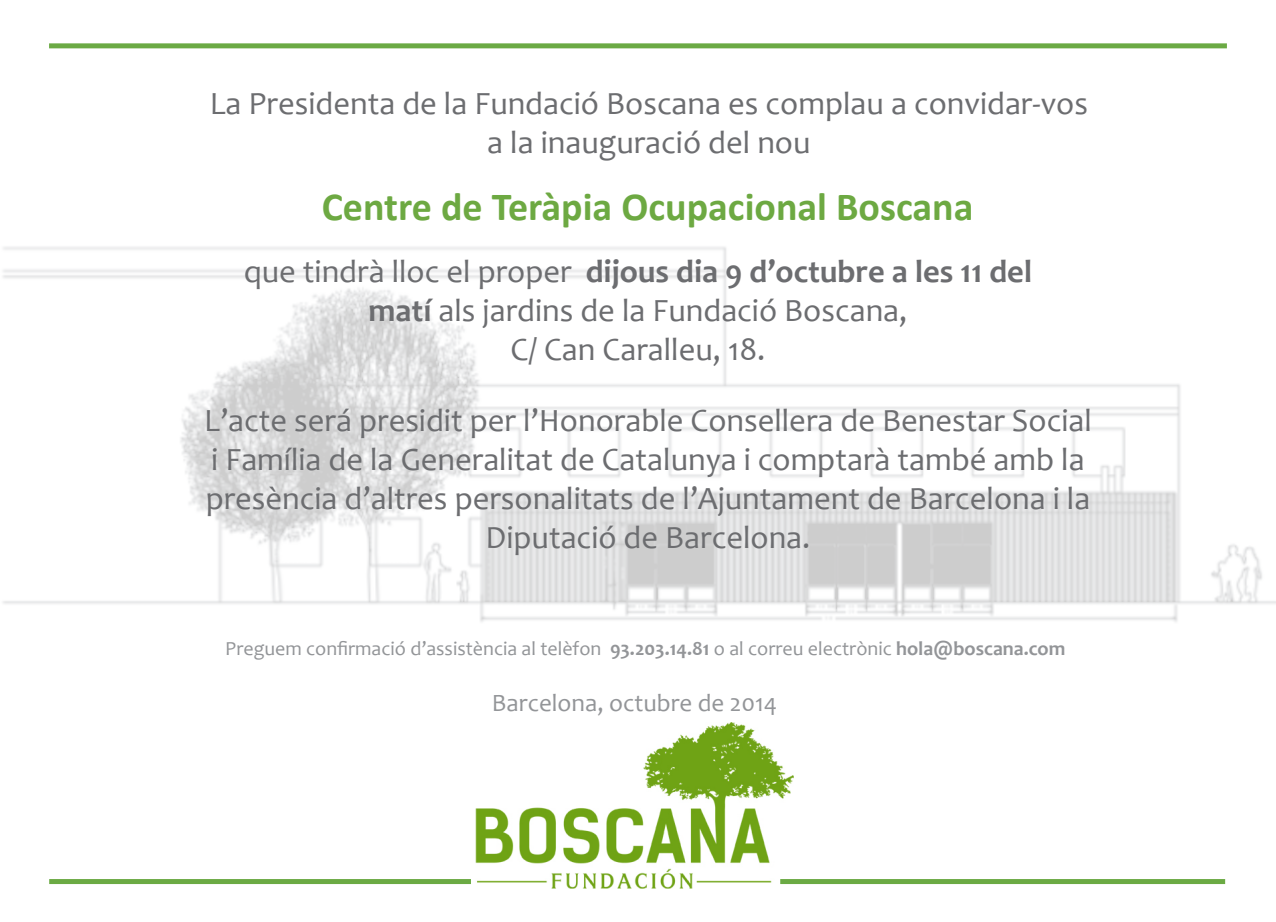
<style>
.page{position:relative;width:1276px;height:922px;background:#fff}
.page>*{position:absolute;margin:0;border:0;box-sizing:border-box;transform-origin:0 0}
.t1{font:700 40px "Calibri";color:#6da942}
.t2{font:32.5px/39px "Candara";color:#6c6d70;text-align:center}
.t3{font:25px "Candara";color:#939598}
.t4{font:20px "Candara";color:#939598}
.s1{font-weight:700}
</style>
<div class="page">
<img style="left:475px;top:722px;width:319px;height:167px">
<img style="left:3px;top:247px;width:1273px;height:375px">
<div style="left:49px;top:43px;width:1178px;height:5px;background:#6baa44"></div>
<div style="left:49px;top:878px;width:422px;height:5px;background:#6baa44"></div>
<div style="left:780px;top:878px;width:445px;height:5px;background:#6baa44"></div>
<p class="t2" style="left:210px;top:83px;width:880px">La Presidenta de la Fundació Boscana es complau a convidar-vos a la inauguració del nou</p>
<p class="t1" style="left:322px;top:181px;width:653px">Centre de Teràpia Ocupacional Boscana</p>
<p class="t2" style="left:244px;top:252px;width:790px">que tindrà lloc el proper <span class="s1">dijous dia 9 d’octubre a les 11 del matí</span> als jardins de la Fundació Boscana,<br>C/ Can Caralleu, 18.</p>
<p class="t2" style="left:204px;top:401px;width:889px">L’acte será presidit per l’Honorable Consellera de Benestar Social i Família de la Generalitat de Catalunya i comptarà també amb la presència d’altres personalitats de l’Ajuntament de Barcelona i la Diputació de Barcelona.</p>
<p class="t4" style="left:225px;top:635px;width:841px">Preguem confirmació d’assistència al telèfon <span class="s1">93.203.14.81</span> o al correu electrònic <span class="s1">hola@boscana.com</span></p>
<p class="t3" style="left:492px;top:686px;width:287px">Barcelona, octubre de 2014</p>
</div>
